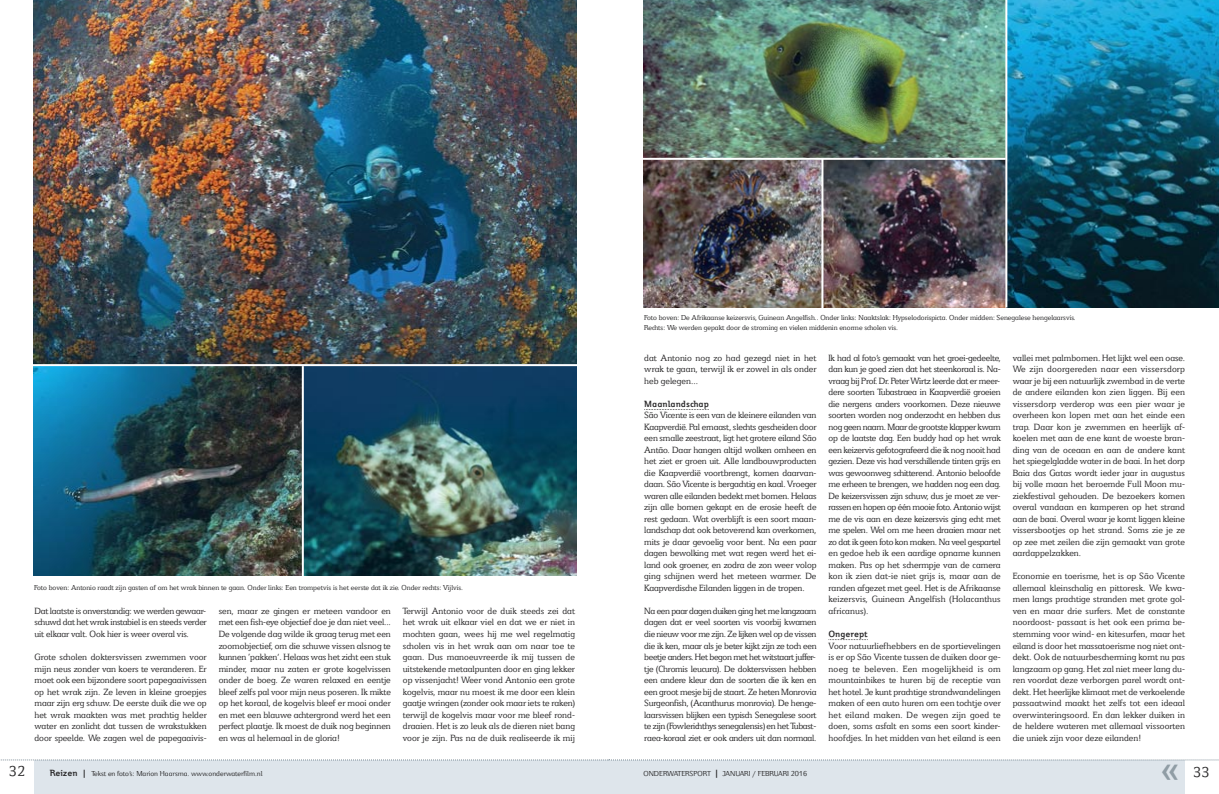
<style>
.page{position:relative;width:1219px;height:794px;background:#fff}
.page>*{position:absolute;margin:0;border:0;box-sizing:border-box;transform-origin:0 0}
.t1{font:500 38px "Jeunesse";color:#909da5}
.t2{font:16px "Jeunesse Slab";color:#272627}
.t3{font:10px/11.5px "Jeunesse Slab";letter-spacing:.005em;color:#272627;text-align:justify}
.t4{font:700 10px "Jeunesse";color:#272627}
.t5{font:8px/10px "Jeunesse Slab";color:#272627}
.t6{font:8px "Jeunesse";color:#272627}
.s1{font-weight:700;font-size:10px}
</style>
<div class="page">
<img style="left:643px;top:0;width:362px;height:158px">
<div style="left:609px;top:760px;width:576px;height:34px;background:#dee5eb"></div>
<svg style="left:644px;top:409px;width:65px;height:1px"></svg>
<svg style="left:828px;top:639px;width:40px;height:1px"></svg>
<div style="left:35px;top:760px;width:575px;height:34px;background:#dee5eb"></div>
<svg style="left:0;top:759px;width:1219px;height:1px"></svg>
<img style="left:34px;top:0;width:542px;height:364px">
<img style="left:304px;top:366px;width:272px;height:209px">
<img style="left:34px;top:366px;width:268px;height:209px">
<img style="left:643px;top:160px;width:364px;height:148px">
<img style="left:1007px;top:0;width:212px;height:308px">
<hr style="left:1005px;top:0;width:2px;height:307px;background:#fff">
<hr style="left:821px;top:159px;width:2px;height:152px;background:#fff">
<p class="t5" style="left:34px;top:583px;width:430px">Foto boven: Antonio raadt zijn gasten af om het wrak binnen te gaan. Onder links: Een trompetvis is het eerste dat ik zie. Onder rechts: Vijlvis.</p>
<p class="t3" style="left:35px;top:606px;width:174px">Dat laatste is onverstandig: we werden gewaar&shy;schuwd dat het wrak instabiel is en steeds verder uit elkaar valt. Ook hier is weer overal vis.</p>
<p class="t3" style="left:35px;top:652px;width:174px">Grote scholen doktersvissen zwemmen voor mijn neus zonder van koers te veranderen. Er moet ook een bijzondere soort papegaaivissen op het wrak zijn. Ze leven in kleine groepjes maar zijn erg schuw. De eerste duik die we op het wrak maakten was met prachtig helder water en zonlicht dat tussen de wrakstukken door speelde. We zagen wel de papegaaivis-</p>
<p class="t3" style="left:219px;top:606px;width:174px">sen, maar ze gingen er meteen vandoor en met een fish-eye objectief doe je dan niet veel...<br>De volgende dag wilde ik graag terug met een zoomobjectief, om die schuwe vissen alsnog te kunnen ‘pakken’. Helaas was het zicht een stuk minder, maar nu zaten er grote kogelvissen onder de boeg. Ze waren relaxed en eentje bleef zelfs pal voor mijn neus poseren. Ik mikte op het koraal, de kogelvis bleef er mooi onder en met een blauwe achtergrond werd het een perfect plaatje. Ik moest de duik nog beginnen en was al helemaal in de gloria!</p>
<p class="t3" style="left:403px;top:606px;width:174px">Terwijl Antonio voor de duik steeds zei dat het wrak uit elkaar viel en dat we er niet in mochten gaan, wees hij me wel regelmatig scholen vis in het wrak aan om naar toe te gaan. Dus manoeuvreerde ik mij tussen de uitstekende metaalpunten door en ging lekker op vissenjacht! Weer vond Antonio een grote kogelvis, maar nu moest ik me door een klein gaatje wringen (zonder ook maar iets te raken) terwijl de kogelvis maar voor me bleef rond&shy;draaien. Het is zo leuk als de dieren niet bang voor je zijn. Pas na de duik realiseerde ik mij</p>
<h2 class="t2" style="left:9px;top:766px;width:18px">32</h2>
<p class="t6" style="left:50px;top:770px;width:214px"><span class="s1">Reizen |</span> Tekst en foto’s: Marion Haarsma. www.onderwaterfilm.nl</p>
<p class="t5" style="left:644px;top:313px;width:433px">Foto boven: De Afrikaanse keizersvis, Guinean Angelfish.. Onder links: Naaktslak: Hypselodorispicta. Onder midden: Senegalese hengelaarsvis.<br>Rechts: We werden gepakt door de stroming en vielen middenin enorme scholen vis.</p>
<p class="t3" style="left:644px;top:353px;width:174px">dat Antonio nog zo had gezegd niet in het wrak te gaan, terwijl ik er zowel in als onder heb gelegen...</p>
<p class="t4" style="left:644px;top:399px;width:66px">Maanlandschap</p>
<p class="t3" style="left:644px;top:410px;width:174px">São Vicente is een van de kleinere eilanden van Kaapverdië. Pal ernaast, slechts gescheiden door een smalle zeestraat, ligt het grotere eiland São Antão. Daar hangen altijd wolken omheen en het ziet er groen uit. Alle landbouwproducten die Kaapverdië voortbrengt, komen daarvan&shy;daan. São Vicente is bergachtig en kaal. Vroeger waren alle eilanden bedekt met bomen. Helaas zijn alle bomen gekapt en de erosie heeft de rest gedaan. Wat overblijft is een soort maan&shy;landschap dat ook betoverend kan overkomen, mits je daar gevoelig voor bent. Na een paar dagen bewolking met wat regen werd het ei&shy;land ook groener, en zodra de zon weer volop ging schijnen werd het meteen warmer. De Kaapverdische Eilanden liggen in de tropen.</p>
<p class="t3" style="left:644px;top:606px;width:174px">Na een paar dagen duiken ging het me langzaam dagen dat er veel soorten vis voorbij kwamen die nieuw voor me zijn. Ze lijken wel op de vissen die ik ken, maar als je beter kijkt zijn ze toch een beetje anders. Het begon met het witstaart juffer&shy;tje (Chromis leucura). De doktersvissen hebben een andere kleur dan de soorten die ik ken en een groot mesje bij de staart. Ze heten Monrovia Surgeonfish, (Acanthurus monrovia). De henge&shy;laarsvissen blijken een typisch Senegalese soort te zijn (Fowlerichthys senegalensis) en het Tubast&shy;raea-koraal ziet er ook anders uit dan normaal.</p>
<p class="t3" style="left:828px;top:353px;width:174px">Ik had al foto’s gemaakt van het groei-gedeelte, dan kun je goed zien dat het steenkoraal is. Na&shy;vraag bij Prof. Dr. Peter Wirtz leerde dat er meer&shy;dere soorten Tubastraea in Kaapverdië groeien die nergens anders voorkomen. Deze nieuwe soorten worden nog onderzocht en hebben dus nog geen naam. Maar de grootste klapper kwam op de laatste dag. Een buddy had op het wrak een keizervis gefotografeerd die ik nog nooit had gezien. Deze vis had verschillende tinten grijs en was gewoonweg schitterend. Antonio beloofde me erheen te brengen, we hadden nog een dag.<br>De keizersvissen zijn schuw, dus je moet ze ver&shy;rassen en hopen op één mooie foto. Antonio wijst me de vis aan en deze keizersvis ging echt met me spelen. Wel om me heen draaien maar net zo dat ik geen foto kon maken. Na veel gespartel en gedoe heb ik een aardige opname kunnen maken. Pas op het schermpje van de camera kon ik zien dat-ie niet grijs is, maar aan de randen afgezet met geel. Het is de Afrikaanse keizersvis, Guinean Angelfish (Holacanthus africanus).</p>
<p class="t4" style="left:828px;top:629px;width:41px">Ongerept</p>
<p class="t3" style="left:828px;top:640px;width:174px">Voor natuurliefhebbers en de sportievelingen is er op São Vicente tussen de duiken door ge&shy;noeg te beleven. Een mogelijkheid is om mountainbikes te huren bij de receptie van het hotel. Je kunt prachtige strandwandelingen maken of een auto huren om een tochtje over het eiland maken. De wegen zijn goed te doen, soms asfalt en soms een soort kinder&shy;hoofdjes. In het midden van het eiland is een</p>
<p class="t3" style="left:1013px;top:353px;width:174px">vallei met palmbomen. Het lijkt wel een oase.<br>We zijn doorgereden naar een vissersdorp waar je bij een natuurlijk zwembad in de verte de andere eilanden kon zien liggen. Bij een vissersdorp verderop was een pier waar je overheen kon lopen met aan het einde een trap. Daar kon je zwemmen en heerlijk af&shy;koelen met aan de ene kant de woeste bran&shy;ding van de oceaan en aan de andere kant het spiegelgladde water in de baai. In het dorp Baia das Gatas wordt ieder jaar in augustus bij volle maan het beroemde Full Moon mu&shy;ziekfestival gehouden. De bezoekers komen overal vandaan en kamperen op het strand aan de baai. Overal waar je komt liggen kleine vissersbootjes op het strand. Soms zie je ze op zee met zeilen die zijn gemaakt van grote aardappelzakken.</p>
<p class="t3" style="left:1013px;top:571px;width:174px">Economie en toerisme, het is op São Vicente allemaal kleinschalig en pittoresk. We kwa&shy;men langs prachtige stranden met grote gol&shy;ven en maar drie surfers. Met de constante noordoost- passaat is het ook een prima be&shy;stemming voor wind- en kitesurfen, maar het eiland is door het massatoerisme nog niet ont&shy;dekt. Ook de natuurbescherming komt nu pas langzaam op gang. Het zal niet meer lang du&shy;ren voordat deze verborgen parel wordt ont&shy;dekt. Het heerlijke klimaat met de verkoelende passaatwind maakt het zelfs tot een ideaal overwinteringsoord. En dan lekker duiken in de heldere wateren met allemaal vissoorten die uniek zijn voor deze eilanden!</p>
<p class="t6" style="left:643px;top:770px;width:165px">ONDERWATERSPORT <span class="s1">|</span> JANUARI / FEBRUARI 2016</p>
<h1 class="t1" style="left:1161px;top:753px;width:21px">«</h1>
<h2 class="t2" style="left:1193px;top:766px;width:18px">33</h2>
</div>
